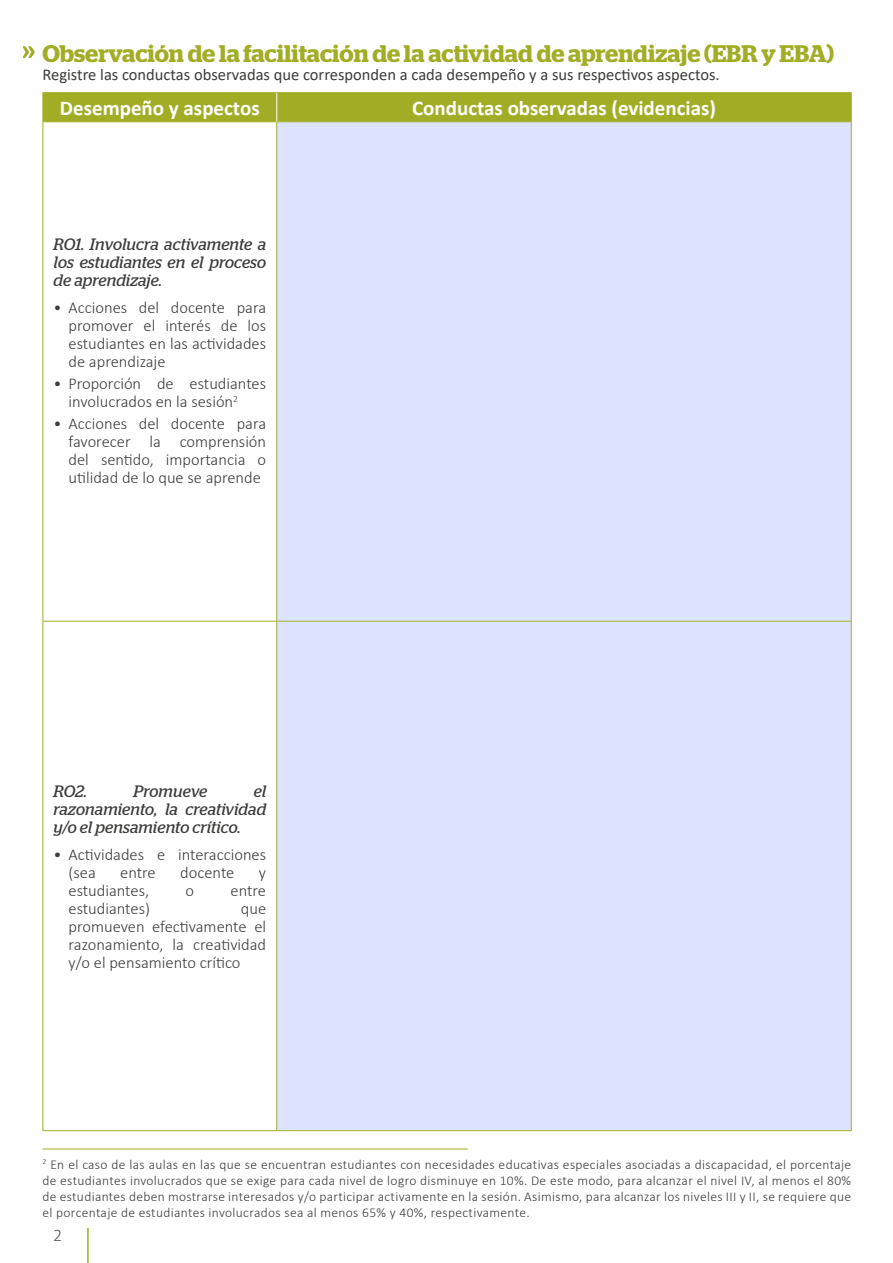
<style>
.page{position:relative;width:893px;height:1263px;background:#fff}
.page>*{position:absolute;margin:0;border:0;box-sizing:border-box;transform-origin:0 0}
.t1{font:600 24px "Stag";color:#a2ad26}
.t2{font:700 21px "Calibri";color:#fff}
.t3{font:300 18px "Calibri";color:#575756}
.t4{font:300 16.5px/18px "Calibri";color:#3c3c3b;text-align:justify}
.t5{font:italic 16.5px/18px "Stag";letter-spacing:.005em;color:#3c3c3b;text-align:justify}
.t6{font:16.5px "Calibri";color:#3c3c3b}
.t7{font:300 13.5px/16.2px "Calibri";letter-spacing:.025em;color:#3c3c3b;text-align:justify}
</style>
<div class="page">
<hr style="left:87px;top:1228px;width:2px;height:35px;background:#a2ad26">
<svg style="left:23px;top:46px;width:12px;height:12px"></svg>
<div style="left:277px;top:122px;width:574px;height:1008px;background:#dde4ff"></div>
<hr style="left:276px;top:122px;width:1px;height:499px;background:#a2ad26">
<hr style="left:276px;top:621px;width:1px;height:509px;background:#a2ad26">
<hr style="left:43px;top:621px;width:234px;height:1px;background:#a2ad26">
<hr style="left:277px;top:621px;width:575px;height:1px;background:#a2ad26">
<hr style="left:43px;top:92px;width:234px;height:1px;background:#a2ad26">
<hr style="left:277px;top:92px;width:575px;height:1px;background:#a2ad26">
<hr style="left:43px;top:122px;width:1px;height:499px;background:#a2ad26">
<hr style="left:851px;top:122px;width:1px;height:499px;background:#a2ad26">
<hr style="left:43px;top:621px;width:1px;height:509px;background:#a2ad26">
<hr style="left:851px;top:621px;width:1px;height:509px;background:#a2ad26">
<hr style="left:43px;top:1130px;width:234px;height:1px;background:#a2ad26">
<hr style="left:277px;top:1130px;width:575px;height:1px;background:#a2ad26">
<div style="left:43px;top:93px;width:809px;height:29px;background:#a2ad26"></div>
<hr style="left:43px;top:1148px;width:425px;height:1px;background:#a2ad26">
<h1 class="t1" style="left:43px;top:39px;width:793px">Observación de la facilitación de la actividad de aprendizaje (EBR y EBA)</h1>
<p class="t6" style="left:43px;top:63px;width:679px">Registre las conductas observadas que corresponden a cada desempeño y a sus respectivos aspectos.</p>
<h2 class="t2" style="left:60px;top:93px;width:201px">Desempeño y aspectos</h2>
<h2 class="t2" style="left:412px;top:93px;width:305px">Conductas observadas (evidencias)</h2>
<p class="t5" style="left:54px;top:235px;width:214px">RO1. Involucra activamente a los estudiantes en el proceso de aprendizaje.</p>
<p class="t4" style="left:69px;top:298px;width:199px;text-indent:-15px">• Acciones del docente para promover el interés de los estudiantes en las actividades de aprendizaje</p>
<p class="t4" style="left:69px;top:375px;width:199px;text-indent:-15px">• Proporción de estudiantes involucrados en la sesión<sup>2</sup></p>
<p class="t4" style="left:69px;top:415px;width:199px;text-indent:-15px">• Acciones del docente para favorecer la comprensión del sentido, importancia o utilidad de lo que se aprende</p>
<p class="t5" style="left:54px;top:782px;width:35px">RO2.</p>
<p class="t5" style="left:134px;top:782px;width:75px">Promueve</p>
<p class="t5" style="left:54px;top:782px;width:214px;text-indent:200px">el razonamiento, la creatividad y/o el pensamiento crítico.</p>
<p class="t4" style="left:69px;top:845px;width:199px;text-indent:-15px">• Actividades e interacciones (sea</p>
<p class="t4" style="left:120px;top:863px;width:37px">entre</p>
<p class="t4" style="left:180px;top:863px;width:56px">docente</p>
<p class="t4" style="left:259px;top:863px;width:9px">y</p>
<p class="t4" style="left:69px;top:881px;width:82px">estudiantes,</p>
<p class="t4" style="left:186px;top:881px;width:10px">o</p>
<p class="t4" style="left:231px;top:881px;width:37px">entre</p>
<p class="t4" style="left:69px;top:899px;width:83px">estudiantes)</p>
<p class="t4" style="left:69px;top:899px;width:199px;text-indent:172px">que promueven efectivamente el razonamiento, la creatividad y/o el pensamiento crítico</p>
<p class="t7" style="left:43px;top:1156px;width:810px"><sup>2</sup> En el caso de las aulas en las que se encuentran estudiantes con necesidades educativas especiales asociadas a discapacidad, el porcentaje de estudiantes involucrados que se exige para cada nivel de logro disminuye en 10%. De este modo, para alcanzar el nivel IV, al menos el 80% de estudiantes deben mostrarse interesados y/o participar activamente en la sesión. Asimismo, para alcanzar los niveles III y II, se requiere que el porcentaje de estudiantes involucrados sea al menos 65% y 40%, respectivamente.</p>
<h3 class="t3" style="left:53px;top:1223px;width:11px">2</h3>
</div>
